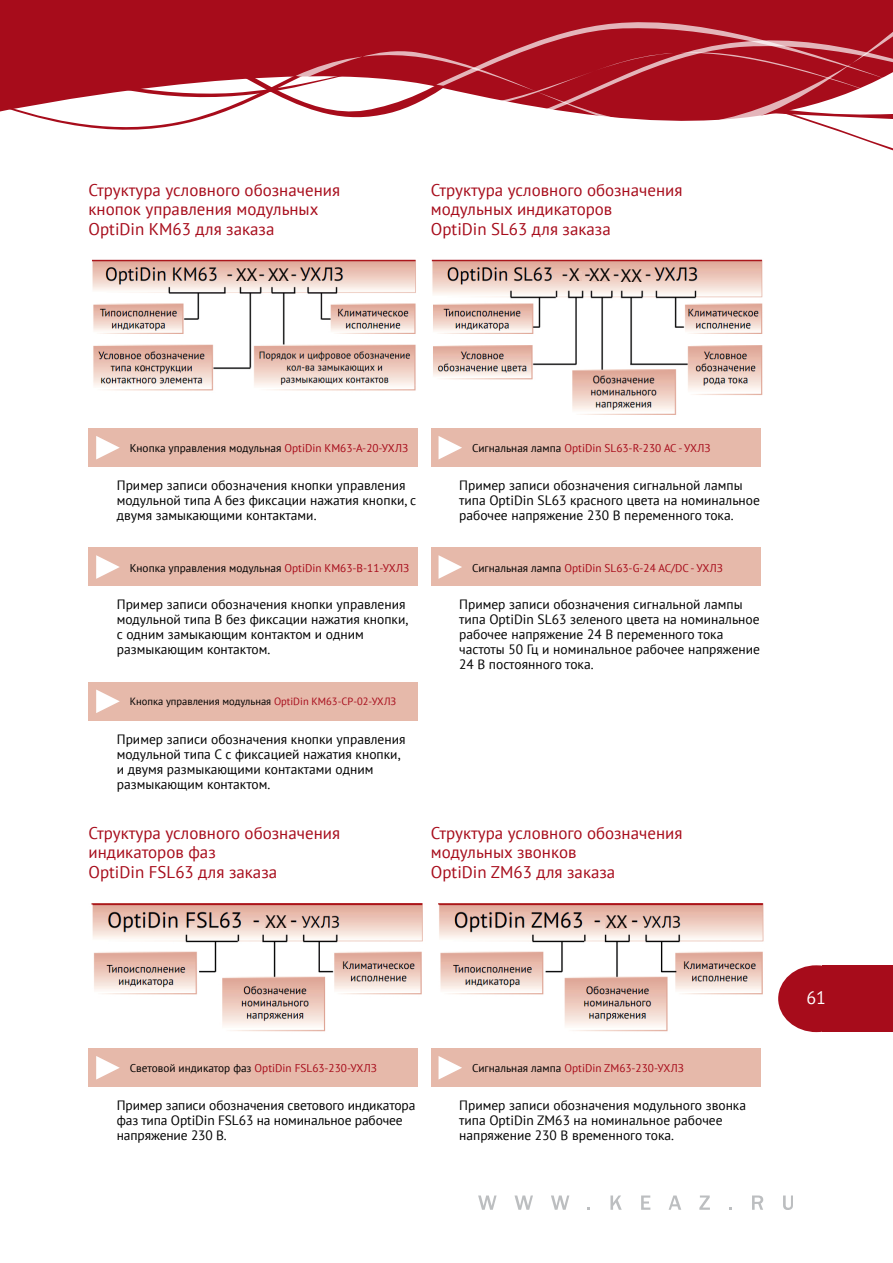
<style>
.page{position:relative;width:893px;height:1263px;background:#fff}
.page>*{position:absolute;margin:0;border:0;box-sizing:border-box;transform-origin:0 0}
.t1{font:18px "PT Sans";letter-spacing:-.025em;color:#000}
.t2{font:18px "PT Sans";color:#fff}
.t3{font:16.95px/19.4px "PT Sans";color:#a70c1b}
.t4{font:13.5px/15px "PT Sans";color:#000}
.t5{font:11.25px "PT Sans";color:#a70c1b}
.t6{font:11.25px "PT Sans";color:#000}
.t7{font:10.95px "PT Sans";color:#000}
.t8{font:10.5px "PT Sans";color:#000}
.s1{color:#a70c1b}
.s2{color:#000}
</style>
<div class="page">
<svg style="left:478px;top:1195px;width:19px;height:15px"></svg>
<svg style="left:514px;top:1195px;width:19px;height:15px"></svg>
<svg style="left:551px;top:1195px;width:18px;height:15px"></svg>
<svg style="left:610px;top:1195px;width:12px;height:15px"></svg>
<svg style="left:641px;top:1195px;width:9px;height:15px"></svg>
<svg style="left:669px;top:1195px;width:12px;height:15px"></svg>
<svg style="left:699px;top:1195px;width:11px;height:15px"></svg>
<svg style="left:752px;top:1195px;width:11px;height:15px"></svg>
<svg style="left:783px;top:1195px;width:10px;height:15px"></svg>
<div style="left:778px;top:965px;width:76px;height:67px;background:#a70c1b;border-radius:50%"></div>
<div style="left:821px;top:965px;width:72px;height:67px;background:#a70c1b"></div>
<div style="left:0;top:0;width:296px;height:112px;background:#a70c1b"></div>
<svg style="left:1px;top:35px;width:295px;height:95px;fill:#a70c1b"></svg>
<svg style="left:276px;top:36px;width:617px;height:115px"></svg>
<svg style="left:296px;top:0;width:597px;height:133px;fill:#a70c1b"></svg>
<img style="left:92px;top:259px;width:671px;height:156px">
<img style="left:91px;top:903px;width:673px;height:129px">
<div style="left:89px;top:428px;width:329px;height:39px;background:#e6b9aa"></div>
<svg style="left:96px;top:436px;width:24px;height:23px"></svg>
<div style="left:89px;top:547px;width:329px;height:39px;background:#e6b9aa"></div>
<svg style="left:96px;top:555px;width:24px;height:24px"></svg>
<div style="left:89px;top:682px;width:329px;height:38px;background:#e6b9aa"></div>
<svg style="left:96px;top:689px;width:24px;height:24px"></svg>
<div style="left:431px;top:428px;width:329px;height:39px;background:#e6b9aa"></div>
<svg style="left:439px;top:436px;width:23px;height:23px"></svg>
<div style="left:431px;top:547px;width:329px;height:39px;background:#e6b9aa"></div>
<svg style="left:439px;top:555px;width:23px;height:24px"></svg>
<div style="left:89px;top:1048px;width:329px;height:39px;background:#e6b9aa"></div>
<svg style="left:96px;top:1056px;width:24px;height:23px"></svg>
<div style="left:431px;top:1048px;width:329px;height:39px;background:#e6b9aa"></div>
<svg style="left:439px;top:1056px;width:23px;height:23px"></svg>
<svg style="left:140px;top:364px;width:5px;height:7px"></svg>
<div style="left:237px;top:270px;width:18px;height:11px;background:#ecc5b8"></div>
<div style="left:269px;top:271px;width:18px;height:10px;background:#ecc5b8"></div>
<div style="left:590px;top:270px;width:20px;height:11px;background:#ecc5b8"></div>
<div style="left:622px;top:271px;width:20px;height:10px;background:#ecc5b8"></div>
<div style="left:605px;top:916px;width:22px;height:12px;background:#ecc5b8"></div>
<div style="left:569px;top:271px;width:13px;height:10px;background:#ecc5b8"></div>
<div style="left:265px;top:916px;width:21px;height:12px;background:#ecc5b8"></div>
<p class="t3" style="left:89px;top:180px;width:253px">Структура условного обозначения кнопок управления модульных<br>OptiDin KM63 для заказа</p>
<p class="t3" style="left:431px;top:180px;width:253px">Структура условного обозначения модульных индикаторов<br>OptiDin SL63 для заказа</p>
<p class="t7" style="left:140px;top:360px;width:7px">о</p>
<h1 class="t1" style="left:236px;top:263px;width:55px">ХХ ХХ</h1>
<h1 class="t1" style="left:589px;top:263px;width:55px">ХХ ХХ</h1>
<h1 class="t1" style="left:569px;top:263px;width:13px">Х</h1>
<p class="t6" style="left:130px;top:441px;width:280px">Кнопка управления модульная <span class="s1">OptiDin КМ63-А-20-УХЛЗ</span></p>
<p class="t4" style="left:117px;top:477px;width:301px">Пример записи обозначения кнопки управления модульной типа А без фиксации нажатия кнопки, с двумя замыкающими контактами.</p>
<p class="t6" style="left:130px;top:560px;width:281px">Кнопка управления модульная <span class="s1">OptiDin КМ63-В-11-УХЛЗ</span></p>
<p class="t4" style="left:117px;top:597px;width:293px">Пример записи обозначения кнопки управления модульной типа В без фиксации нажатия кнопки, с одним замыкающим контактом и одним размыкающим контактом.</p>
<p class="t8" style="left:130px;top:695px;width:268px">Кнопка управления модульная <span class="s1">OptiDin КМ63-СР-02-УХЛЗ</span></p>
<p class="t4" style="left:117px;top:731px;width:290px">Пример записи обозначения кнопки управления модульной типа С с фиксацией нажатия кнопки, и двумя размыкающими контактами одним размыкающим контактом.</p>
<p class="t5" style="left:472px;top:441px;width:240px"><span class="s2">Сигнальная лампа</span> OptiDin SL63-R-230 АС - УХЛЗ</p>
<p class="t4" style="left:459px;top:477px;width:302px">Пример записи обозначения сигнальной лампы типа OptiDin SL63 красного цвета на номинальное рабочее напряжение 230 В переменного тока.</p>
<p class="t5" style="left:472px;top:560px;width:252px"><span class="s2">Сигнальная лампа</span> OptiDin SL63-G-24 AC/DC - УХЛЗ</p>
<p class="t4" style="left:459px;top:597px;width:302px">Пример записи обозначения сигнальной лампы типа OptiDin SL63 зеленого цвета на номинальное рабочее напряжение 24 В переменного тока частоты 50 Гц и номинальное рабочее напряжение 24 В постоянного тока.</p>
<p class="t3" style="left:89px;top:823px;width:253px">Структура условного обозначения индикаторов фаз<br>OptiDin FSL63 для заказа</p>
<p class="t3" style="left:431px;top:823px;width:253px">Структура условного обозначения модульных звонков<br>OptiDin ZM63 для заказа</p>
<h1 class="t1" style="left:265px;top:910px;width:23px">ХХ</h1>
<h1 class="t1" style="left:606px;top:910px;width:23px">ХХ</h1>
<p class="t5" style="left:130px;top:1061px;width:249px"><span class="s2">Световой индикатор фаз</span> OptiDin FSL63-230-УХЛЗ</p>
<p class="t4" style="left:117px;top:1097px;width:300px">Пример записи обозначения светового индикатора фаз типа OptiDin FSL63 на номинальное рабочее напряжение 230 В.</p>
<p class="t5" style="left:472px;top:1061px;width:213px"><span class="s2">Cигнальная лампа</span> OptiDin ZM63-230-УХЛЗ</p>
<p class="t4" style="left:459px;top:1097px;width:288px">Пример записи обозначения модульного звонка типа OptiDin ZM63 на номинальное рабочее напряжение 230 В временного тока.</p>
<h1 class="t2" style="left:806px;top:986px;width:21px">61</h1>
</div>
